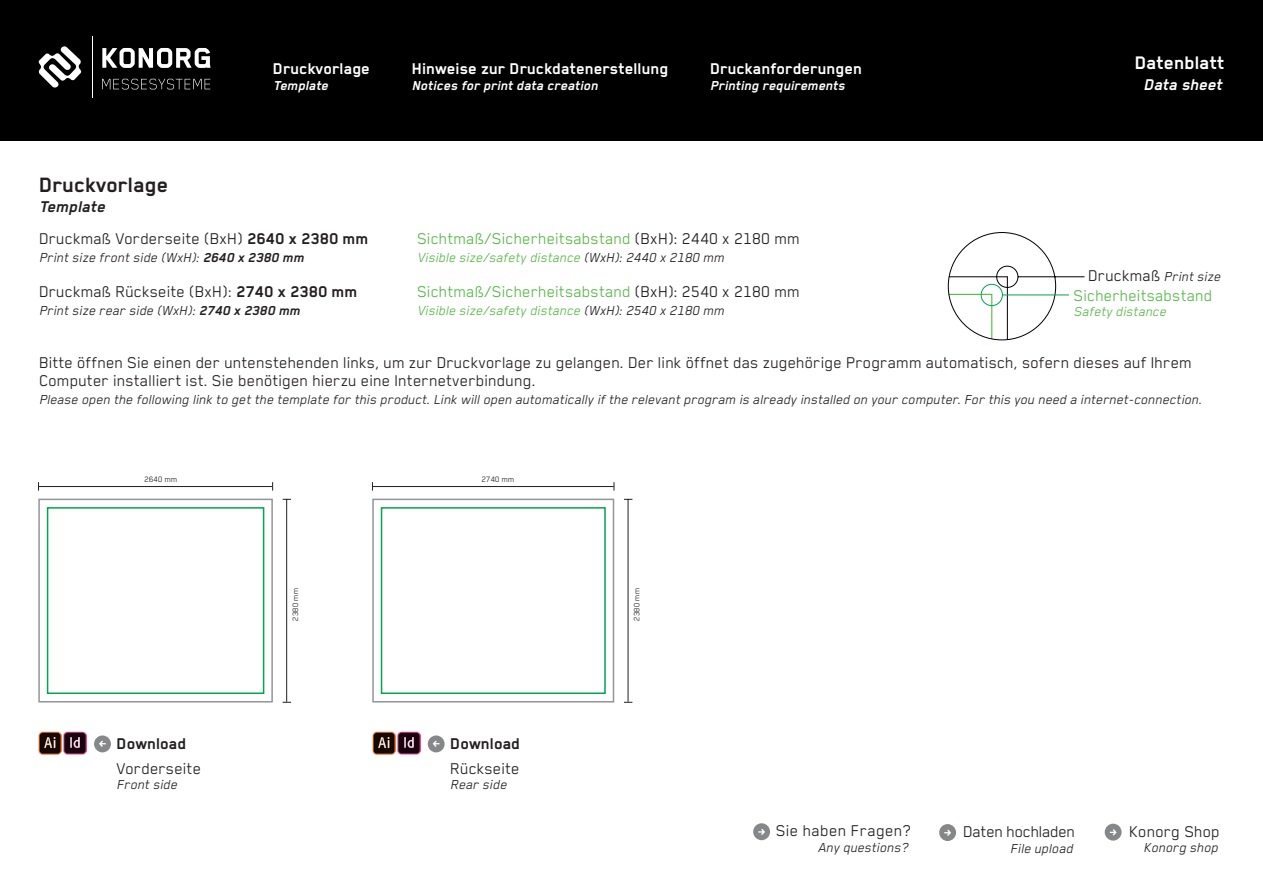
<style>
.page{position:relative;width:1263px;height:893px;background:#fff}
.page>*{position:absolute;margin:0;border:0;box-sizing:border-box;transform-origin:0 0}
.t1{font:700 24px "Blender Pro";color:#231f20}
.t2{font:700 21px "Blender Pro";color:#fff}
.t3{font:18px "Blender Pro";color:#231f20}
.t4{font:18px "Blender Pro";color:#56b947}
.t5{font:700 18px "Blender Pro";color:#fff}
.t6{font:700 18px "Blender Pro";color:#231f20}
.t7{font:18px "Blender Pro";letter-spacing:-.02em;color:#231f20}
.t8{font:italic 700 18px "Blender Pro";color:#fff}
.t9{font:italic 700 18px "Blender Pro";color:#231f20}
.t10{font:italic 15px "Blender Pro";color:#231f20}
.t11{font:italic 15px "Blender Pro";color:#56b947}
.t12{font:italic 700 15px "Blender Pro";color:#fff}
.t13{font:9px "Blender Pro";color:#231f20}
.s1{font-weight:700}
.s2{color:#231f20}
.s3{font-style:normal;font-size:18px}
</style>
<div class="page">
<div style="left:0;top:0;width:1263px;height:140px;background:#000001"></div>
<svg style="left:38px;top:46px;width:44px;height:42px"></svg>
<svg style="left:102px;top:48px;width:109px;height:20px"></svg>
<svg style="left:102px;top:79px;width:108px;height:10px"></svg>
<hr style="left:92px;top:36px;width:1px;height:62px;background:#fff">
<svg style="left:753px;top:823px;width:17px;height:17px"></svg>
<svg style="left:939px;top:824px;width:17px;height:17px"></svg>
<svg style="left:1105px;top:824px;width:16px;height:17px"></svg>
<img style="left:39px;top:732px;width:23px;height:22px">
<img style="left:372px;top:732px;width:23px;height:22px">
<img style="left:64px;top:732px;width:22px;height:23px">
<img style="left:397px;top:732px;width:23px;height:23px">
<svg style="left:948px;top:232px;width:137px;height:109px"></svg>
<svg style="left:94px;top:735px;width:17px;height:17px"></svg>
<svg style="left:428px;top:735px;width:17px;height:17px"></svg>
<hr style="left:39px;top:486px;width:233px;height:1px;background:#231f20">
<hr style="left:372px;top:486px;width:241px;height:1px;background:#231f20">
<hr style="left:286px;top:499px;width:1px;height:203px;background:#231f20">
<hr style="left:628px;top:499px;width:1px;height:203px;background:#231f20">
<div style="left:47px;top:507px;width:217px;height:187px;border:2px solid #00a54f"></div>
<div style="left:38px;top:499px;width:235px;height:203px;border:2px solid #939598"></div>
<div style="left:381px;top:507px;width:225px;height:187px;border:2px solid #00a54f"></div>
<div style="left:372px;top:499px;width:242px;height:203px;border:2px solid #939598"></div>
<p class="t1" style="left:39px;top:172px;width:131px">Druckvorlage</p>
<p class="t5" style="left:273px;top:59px;width:99px">Druckvorlage</p>
<p class="t12" style="left:273px;top:77px;width:57px">Template</p>
<p class="t5" style="left:412px;top:59px;width:258px">Hinweise zur Druckdatenerstellung</p>
<p class="t12" style="left:412px;top:77px;width:188px">Notices for print data creation</p>
<p class="t5" style="left:710px;top:59px;width:153px">Druckanforderungen</p>
<p class="t12" style="left:710px;top:77px;width:136px">Printing requirements</p>
<p class="t2" style="left:1135px;top:51px;width:91px">Datenblatt</p>
<p class="t8" style="left:1144px;top:74px;width:80px">Data sheet</p>
<p class="t9" style="left:39px;top:197px;width:68px">Template</p>
<p class="t3" style="left:39px;top:229px;width:331px">Druckmaß Vorderseite (BxH) <span class="s1">2640 x 2380 mm</span></p>
<p class="t4" style="left:417px;top:229px;width:385px">Sichtmaß/Sicherheitsabstand <span class="s2">(BxH): 2440 x 2180 mm</span></p>
<p class="t10" style="left:39px;top:249px;width:266px">Print size front side (WxH): <span class="s1">2640 x 2380 mm</span></p>
<p class="t11" style="left:417px;top:249px;width:309px">Visible size/safety distance <span class="s2">(WxH): 2440 x 2180 mm</span></p>
<p class="t3" style="left:39px;top:282px;width:320px">Druckmaß Rückseite (BxH): <span class="s1">2740 x 2380 mm</span></p>
<p class="t4" style="left:417px;top:282px;width:385px">Sichtmaß/Sicherheitsabstand <span class="s2">(BxH): 2540 x 2180 mm</span></p>
<p class="t10" style="left:39px;top:302px;width:262px">Print size rear side (WxH): <span class="s1">2740 x 2380 mm</span></p>
<p class="t11" style="left:417px;top:302px;width:309px">Visible size/safety distance <span class="s2">(WxH): 2540 x 2180 mm</span></p>
<p class="t3" style="left:39px;top:352px;width:1154px">Bitte öffnen Sie einen der untenstehenden links, um zur Druckvorlage zu gelangen. Der link öffnet das zugehörige Programm automatisch, sofern dieses auf Ihrem</p>
<p class="t3" style="left:39px;top:370px;width:498px">Computer installiert ist. Sie benötigen hierzu eine Internetverbindung.</p>
<p class="t10" style="left:39px;top:391px;width:1164px">Please open the following link to get the template for this product. Link will open automatically if the relevant program is already installed on your computer. For this you need a internet-connection.</p>
<p class="t10" style="left:1088px;top:268px;width:134px"><span class="s3">Druckmaß</span> Print size</p>
<p class="t4" style="left:1074px;top:286px;width:140px">Sicherheitsabstand</p>
<p class="t11" style="left:1074px;top:303px;width:94px">Safety distance</p>
<p class="t13" style="left:145px;top:474px;width:35px">2640 mm</p>
<p class="t13" style="left:482px;top:474px;width:35px">2740 mm</p>
<p class="t13" style="left:291px;top:621px;width:35px;rotate:-90deg">2380 mm</p>
<p class="t13" style="left:632px;top:621px;width:35px;rotate:-90deg">2380 mm</p>
<p class="t6" style="left:117px;top:734px;width:71px">Download</p>
<p class="t6" style="left:451px;top:734px;width:71px">Download</p>
<p class="t3" style="left:117px;top:758px;width:86px">Vorderseite</p>
<p class="t3" style="left:451px;top:758px;width:71px">Rückseite</p>
<p class="t10" style="left:117px;top:776px;width:62px">Front side</p>
<p class="t10" style="left:451px;top:776px;width:58px">Rear side</p>
<p class="t3" style="left:776px;top:821px;width:136px">Sie haben Fragen?</p>
<p class="t10" style="left:818px;top:839px;width:91px">Any questions?</p>
<p class="t7" style="left:963px;top:822px;width:114px">Daten hochladen</p>
<p class="t10" style="left:1011px;top:840px;width:64px">File upload</p>
<p class="t3" style="left:1129px;top:821px;width:92px">Konorg Shop</p>
<p class="t10" style="left:1144px;top:839px;width:76px">Konorg shop</p>
</div>
